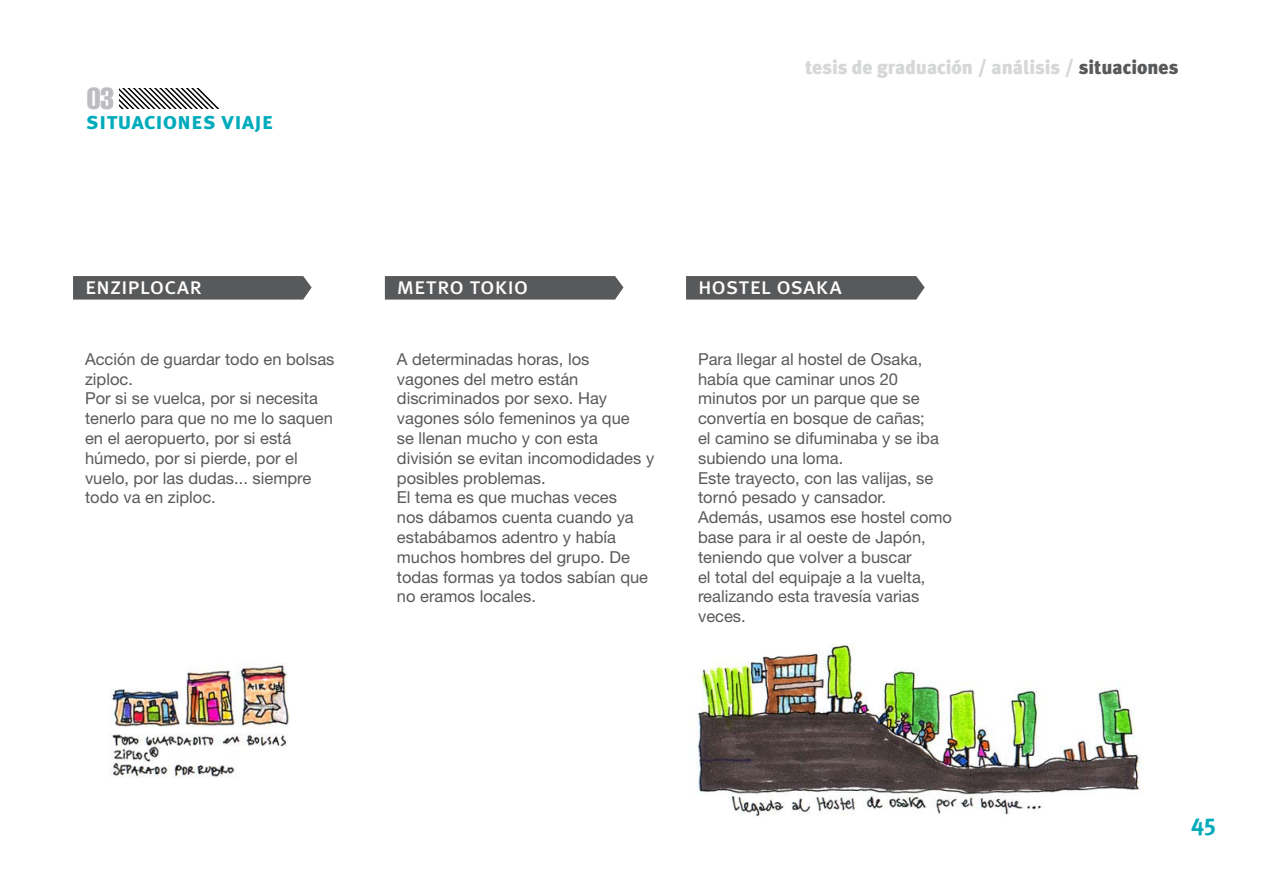
<style>
.page{position:relative;width:1263px;height:893px;background:#fff}
.page>*{position:absolute;margin:0;border:0;box-sizing:border-box;transform-origin:0 0}
.t1{font:30px "Helvetica LT Std Comp";color:#bcbdc0}
.t2{font:24px "Meta Plus Book Caps";letter-spacing:-.005em;color:#fff}
.t3{font:24px "Meta Plus Bold Caps";color:#00abbc}
.t4{font:700 24px "Meta Plus";color:#00abbc}
.t5{font:900 19.5px "Meta Plus";color:#d5d7d8}
.t6{font:16.5px/19.8px "Helvetica Neue LT Std";color:#58595b}
.s1{color:#58595b}
</style>
<div class="page">
<svg style="left:119px;top:88px;width:101px;height:21px"></svg>
<svg style="left:73px;top:276px;width:239px;height:24px;background:#5e5f61"></svg>
<svg style="left:385px;top:276px;width:238px;height:24px;background:#5d5e60"></svg>
<svg style="left:686px;top:276px;width:239px;height:24px;background:#5e5f61"></svg>
<img style="left:109px;top:663px;width:180px;height:114px">
<img style="left:697px;top:643px;width:444px;height:173px">
<h1 class="t1" style="left:87px;top:79px;width:29px">03</h1>
<h2 class="t3" style="left:86px;top:106px;width:189px">situaciones viaje</h2>
<p class="t5" style="left:805px;top:56px;width:375px">tesis de graduación / análisis / <span class="s1">situaciones</span></p>
<h2 class="t2" style="left:85px;top:272px;width:119px">enziplocar</h2>
<h2 class="t2" style="left:397px;top:272px;width:133px">metro tokio</h2>
<h2 class="t2" style="left:698px;top:272px;width:145px">hostel osaka</h2>
<p class="t6" style="left:85px;top:349px;width:251px">Acción de guardar todo en bolsas ziploc.<br>Por si se vuelca, por si necesita tenerlo para que no me lo saquen en el aeropuerto, por si está húmedo, por si pierde, por el vuelo, por las dudas... siempre todo va en ziploc.</p>
<p class="t6" style="left:397px;top:349px;width:259px">A determinadas horas, los vagones del metro están discriminados por sexo. Hay vagones sólo femeninos ya que<br>se llenan mucho y con esta división se evitan incomodidades y posibles problemas.<br>El tema es que muchas veces<br>nos dábamos cuenta cuando ya estabábamos adentro y había muchos hombres del grupo. De todas formas ya todos sabían que no eramos locales.</p>
<p class="t6" style="left:698px;top:349px;width:256px">Para llegar al hostel de Osaka, había que caminar unos 20 minutos por un parque que se convertía en bosque de cañas;<br>el camino se difuminaba y se iba subiendo una loma.<br>Este trayecto, con las valijas, se tornó pesado y cansador.<br>Además, usamos ese hostel como base para ir al oeste de Japón, teniendo que volver a buscar<br>el total del equipaje a la vuelta, realizando esta travesía varias veces.</p>
<h2 class="t4" style="left:1191px;top:809px;width:27px">45</h2>
</div>
